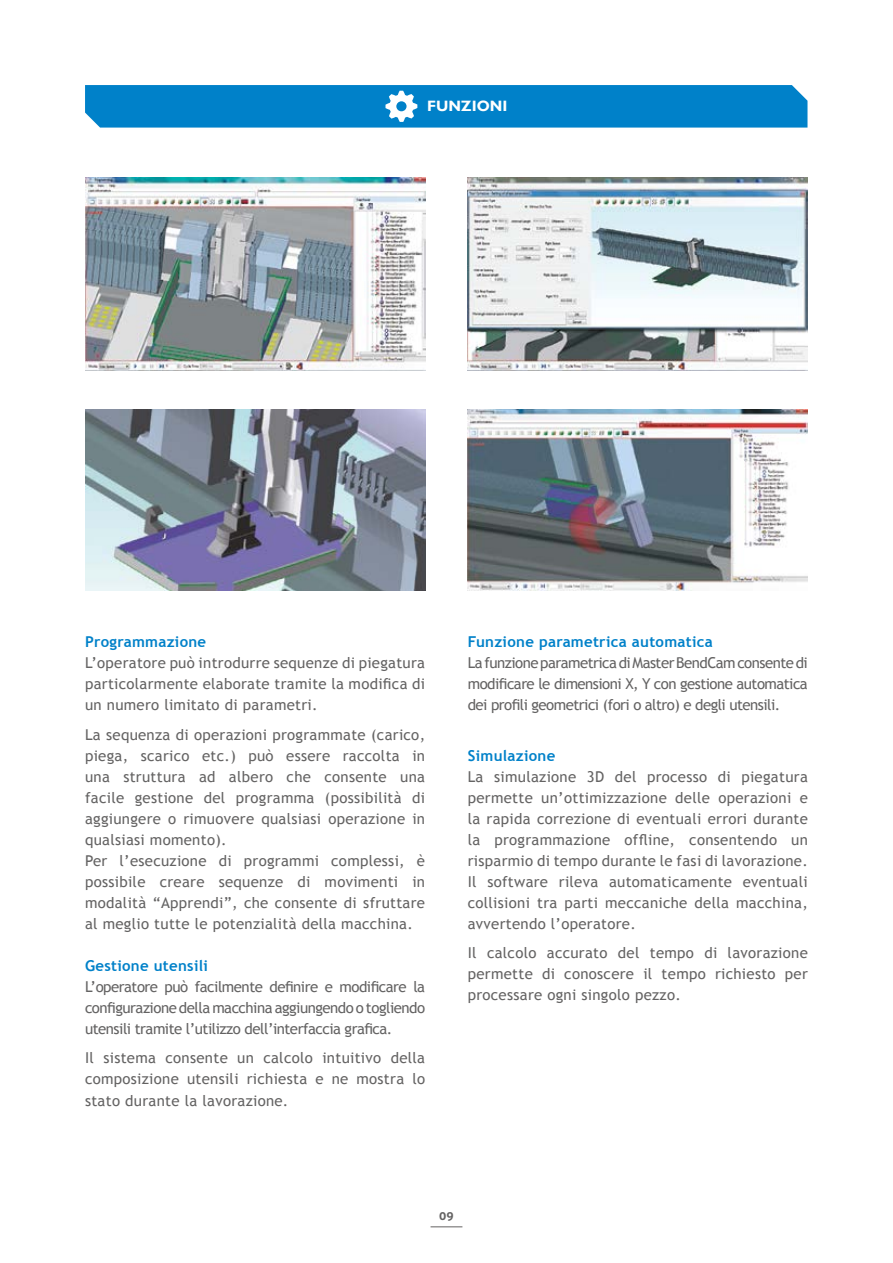
<style>
.page{position:relative;width:893px;height:1263px;background:#fff}
.page>*{position:absolute;margin:0;border:0;box-sizing:border-box;transform-origin:0 0}
.t1{font:15px/21px "Trebuchet MS";letter-spacing:.02em;color:#646363;text-align:justify}
.t2{font:700 15px "Trebuchet MS";letter-spacing:.02em;color:#0081c9}
.t3{font:700 15px "Gill Sans";color:#fff}
.t4{font:700 12px "Aller";color:#646363}
</style>
<div class="page">
<hr style="left:431px;top:1226px;width:31px;height:1px;background:#646363">
<svg style="left:85px;top:85px;width:722px;height:43px;background:#0985ca"></svg>
<img style="left:468px;top:409px;width:340px;height:181px">
<img style="left:468px;top:178px;width:340px;height:192px">
<img style="left:85px;top:409px;width:340px;height:181px">
<img style="left:85px;top:178px;width:340px;height:192px">
<p class="t3" style="left:427px;top:97px;width:82px">FUNZIONI</p>
<p class="t2" style="left:85px;top:633px;width:123px">Programmazione</p>
<p class="t1" style="left:85px;top:653px;width:342px">L’operatore può introdurre sequenze di piegatura particolarmente elaborate tramite la modifica di un numero limitato di parametri.</p>
<p class="t1" style="left:85px;top:724px;width:342px;text-align:left">La sequenza di operazioni programmate (carico, piega, scarico etc.) può essere raccolta in una struttura ad albero che consente una facile gestione del programma (possibilità di aggiungere o rimuovere qualsiasi operazione in qualsiasi momento).<br>Per l’esecuzione di programmi complessi, è possibile creare sequenze di movimenti in modalità “Apprendi”, che consente di sfruttare al meglio tutte le potenzialità della macchina.</p>
<p class="t2" style="left:85px;top:956px;width:124px">Gestione utensili</p>
<p class="t1" style="left:85px;top:976px;width:342px">L’operatore può facilmente definire e modificare la configurazione della macchina aggiungendo o togliendo utensili tramite l’utilizzo dell’interfaccia grafica.</p>
<p class="t1" style="left:85px;top:1048px;width:342px">Il sistema consente un calcolo intuitivo della composizione utensili richiesta e ne mostra lo stato durante la lavorazione.</p>
<p class="t2" style="left:468px;top:633px;width:247px">Funzione parametrica automatica</p>
<p class="t1" style="left:468px;top:653px;width:342px">La funzione parametrica di Master BendCam consente di modificare le dimensioni X, Y con gestione automatica dei profili geometrici (fori o altro) e degli utensili.</p>
<p class="t2" style="left:468px;top:746px;width:89px">Simulazione</p>
<p class="t1" style="left:468px;top:766px;width:342px">La simulazione 3D del processo di piegatura permette un’ottimizzazione delle operazioni e la rapida correzione di eventuali errori durante la programmazione offline, consentendo un risparmio di tempo durante le fasi di lavorazione.<br>Il software rileva automaticamente eventuali collisioni tra parti meccaniche della macchina, avvertendo l’operatore.</p>
<p class="t1" style="left:468px;top:943px;width:342px">Il calcolo accurato del tempo di lavorazione permette di conoscere il tempo richiesto per processare ogni singolo pezzo.</p>
<p class="t4" style="left:439px;top:1208px;width:16px">09</p>
</div>
